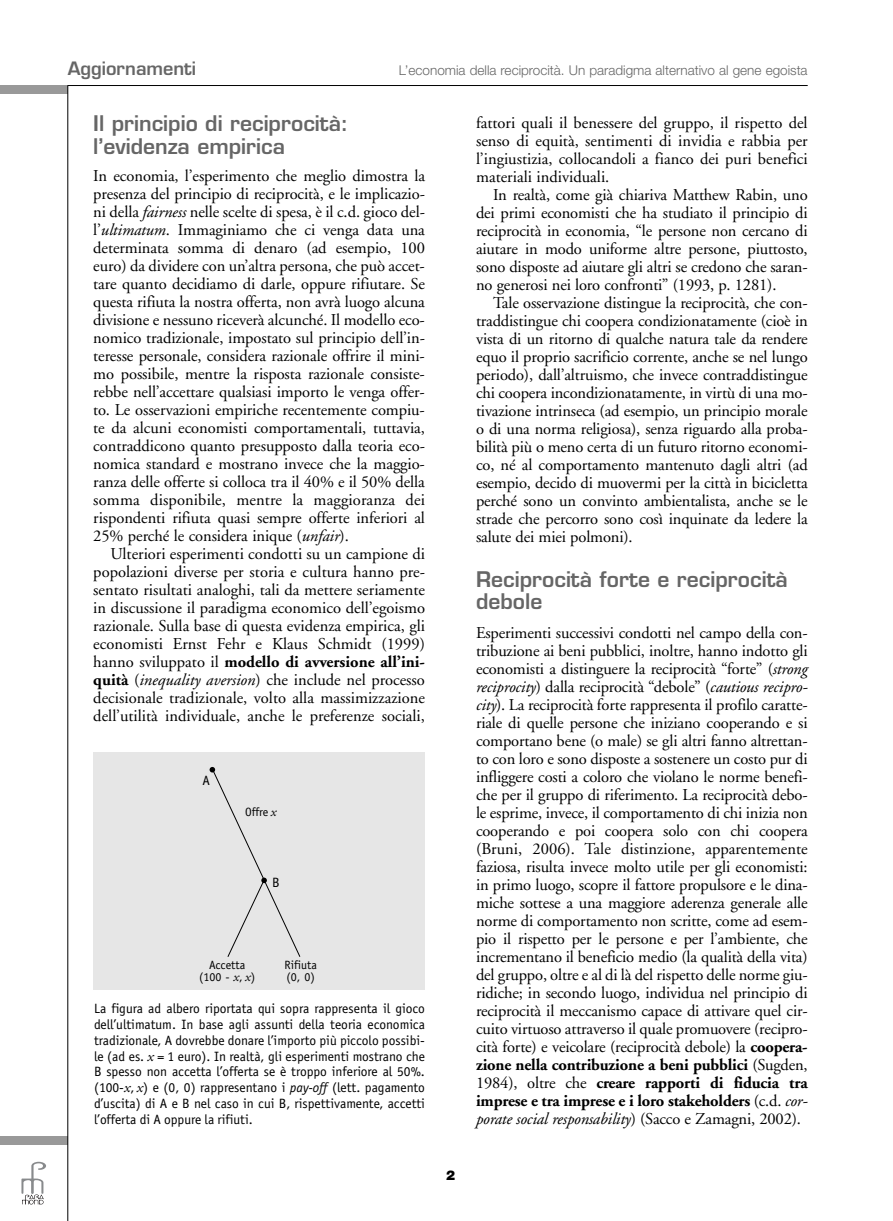
<style>
.page{position:relative;width:893px;height:1221px;background:#fff}
.page>*{position:absolute;margin:0;border:0;box-sizing:border-box;transform-origin:0 0}
.t1{font:600 21px/22.5px "Eurostile";color:#666}
.t2{font:600 18px "Eurostile";color:#666}
.t3{font:16.5px/18px "Adobe Garamond";letter-spacing:-.01em;color:#000;text-align:justify}
.t4{font:13.5px/15.8px "Officina Sans";color:#000;text-align:justify}
.t5{font:300 13.5px "Helvetica Neue";color:#666}
.t6{font:900 13.5px "Helvetica Neue";color:#000}
.t7{font:12px/12.6px "Officina Sans";color:#000;text-align:center}
.s1{font-style:italic}
.s2{font-weight:700}
.s3{font-family:"Adobe Garamond";font-style:italic;font-size:13.5px}
.s4{font-family:"Adobe Garamond";font-style:italic;font-size:15px}
</style>
<div class="page">
<div style="left:93px;top:752px;width:332px;height:237px;background:#e6e6e6"></div>
<svg style="left:21px;top:1161px;width:25px;height:43px"></svg>
<div style="left:0;top:85px;width:68px;height:9px;background:#999"></div>
<div style="left:0;top:1136px;width:68px;height:8px;background:#999"></div>
<hr style="left:68px;top:85px;width:1px;height:1135px;background:#000">
<hr style="left:68px;top:85px;width:740px;height:1px;background:#000">
<svg style="left:210px;top:767px;width:91px;height:190px"></svg>
<p class="t2" style="left:68px;top:61px;width:130px">Aggiornamenti</p>
<p class="t5" style="left:399px;top:65px;width:410px">L’economia della reciprocità. Un paradigma alternativo al gene egoista</p>
<p class="t1" style="left:93px;top:114px;width:257px">Il principio di reciprocità: l’evidenza empirica</p>
<p class="t3" style="left:93px;top:168px;width:333px">In economia, l’esperimento che meglio dimostra la presenza del principio di reciprocità, e le implicazio&shy;ni della <span class="s1">fairness</span> nelle scelte di spesa, è il c.d. gioco del&shy;l’<span class="s1">ultimatum</span>. Immaginiamo che ci venga data una determinata somma di denaro (ad esempio, 100 euro) da dividere con un’altra persona, che può accet&shy;tare quanto decidiamo di darle, oppure rifiutare. Se questa rifiuta la nostra offerta, non avrà luogo alcuna divisione e nessuno riceverà alcunché. Il modello eco&shy;nomico tradizionale, impostato sul principio dell’in&shy;teresse personale, considera razionale offrire il mini&shy;mo possibile, mentre la risposta razionale consiste&shy;rebbe nell’accettare qualsiasi importo le venga offer&shy;to. Le osservazioni empiriche recentemente compiu&shy;te da alcuni economisti comportamentali, tuttavia, contraddicono quanto presupposto dalla teoria eco&shy;nomica standard e mostrano invece che la maggio&shy;ranza delle offerte si colloca tra il 40% e il 50% della somma disponibile, mentre la maggioranza dei rispondenti rifiuta quasi sempre offerte inferiori al 25% perché le considera inique (<span class="s1">unfair</span>).</p>
<p class="t3" style="left:93px;top:546px;width:333px;text-indent:17px">Ulteriori esperimenti condotti su un campione di popolazioni diverse per storia e cultura hanno pre&shy;sentato risultati analoghi, tali da mettere seriamente in discussione il paradigma economico dell’egoismo razionale. Sulla base di questa evidenza empirica, gli economisti Ernst Fehr e Klaus Schmidt (1999) hanno sviluppato il <span class="s2">modello di avversione all’ini&shy;quità</span> (<span class="s1">inequality aversion</span>) che include nel processo decisionale tradizionale, volto alla massimizzazione dell’utilità individuale, anche le preferenze sociali,</p>
<p class="t3" style="left:476px;top:115px;width:333px">fattori quali il benessere del gruppo, il rispetto del senso di equità, sentimenti di invidia e rabbia per l’ingiustizia, collocandoli a fianco dei puri benefici materiali individuali.</p>
<p class="t3" style="left:476px;top:187px;width:333px;text-indent:17px">In realtà, come già chiariva Matthew Rabin, uno dei primi economisti che ha studiato il principio di reciprocità in economia, “le persone non cercano di aiutare in modo uniforme altre persone, piuttosto, sono disposte ad aiutare gli altri se credono che saran&shy;no generosi nei loro confronti” (1993, p. 1281).</p>
<p class="t3" style="left:476px;top:295px;width:333px;text-indent:17px">Tale osservazione distingue la reciprocità, che con&shy;traddistingue chi coopera condizionatamente (cioè in vista di un ritorno di qualche natura tale da rendere equo il proprio sacrificio corrente, anche se nel lungo periodo), dall’altruismo, che invece contraddistingue chi coopera incondizionatamente, in virtù di una mo&shy;tivazione intrinseca (ad esempio, un principio morale o di una norma religiosa), senza riguardo alla proba&shy;bilità più o meno certa di un futuro ritorno economi&shy;co, né al comportamento mantenuto dagli altri (ad esempio, decido di muovermi per la città in bicicletta perché sono un convinto ambientalista, anche se le strade che percorro sono così inquinate da ledere la salute dei miei polmoni).</p>
<p class="t1" style="left:476px;top:570px;width:313px">Reciprocità forte e reciprocità debole</p>
<p class="t3" style="left:476px;top:624px;width:333px">Esperimenti successivi condotti nel campo della con&shy;tribuzione ai beni pubblici, inoltre, hanno indotto gli economisti a distinguere la reciprocità “forte” (<span class="s1">strong reciprocity</span>) dalla reciprocità “debole” (<span class="s1">cautious recipro&shy;city</span>). La reciprocità forte rappresenta il profilo caratte&shy;riale di quelle persone che iniziano cooperando e si comportano bene (o male) se gli altri fanno altrettan&shy;to con loro e sono disposte a sostenere un costo pur di infliggere costi a coloro che violano le norme benefi&shy;che per il gruppo di riferimento. La reciprocità debo&shy;le esprime, invece, il comportamento di chi inizia non cooperando e poi coopera solo con chi coopera (Bruni, 2006). Tale distinzione, apparentemente faziosa, risulta invece molto utile per gli economisti: in primo luogo, scopre il fattore propulsore e le dina&shy;miche sottese a una maggiore aderenza generale alle norme di comportamento non scritte, come ad esem&shy;pio il rispetto per le persone e per l’ambiente, che incrementano il beneficio medio (la qualità della vita) del gruppo, oltre e al di là del rispetto delle norme giu&shy;ridiche; in secondo luogo, individua nel principio di reciprocità il meccanismo capace di attivare quel cir&shy;cuito virtuoso attraverso il quale promuovere (recipro&shy;cità forte) e veicolare (reciprocità debole) la <span class="s2">coopera&shy;zione nella contribuzione a beni pubblici</span> (Sugden, 1984), oltre che <span class="s2">creare rapporti di fiducia tra imprese e tra imprese e i loro stakeholders</span> (c.d. <span class="s1">cor&shy;porate social responsability</span>) (Sacco e Zamagni, 2002).</p>
<p class="t4" style="left:202px;top:773px;width:9px">A</p>
<p class="t7" style="left:245px;top:806px;width:33px">Offre <span class="s3">x</span></p>
<p class="t4" style="left:272px;top:875px;width:9px">B</p>
<p class="t7" style="left:199px;top:959px;width:58px">Accetta (100 - <span class="s3">x</span>, <span class="s3">x</span>)</p>
<p class="t7" style="left:284px;top:959px;width:34px;text-align:left">Rifiuta (0, 0)</p>
<p class="t4" style="left:94px;top:1001px;width:332px">La figura ad albero riportata qui sopra rappresenta il gioco dell’ultimatum. In base agli assunti della teoria economica tradizionale, A dovrebbe donare l’importo più piccolo possibi&shy;le (ad es. <span class="s4">x</span> = 1 euro). In realtà, gli esperimenti mostrano che B spesso non accetta l’offerta se è troppo inferiore al 50%. (100-<span class="s4">x</span>, <span class="s4">x</span>) e (0, 0) rappresentano i <span class="s1">pay-off</span> (lett. pagamento d’uscita) di A e B nel caso in cui B, rispettivamente, accetti l’offerta di A oppure la rifiuti.</p>
<p class="t6" style="left:446px;top:1170px;width:11px">2</p>
</div>
